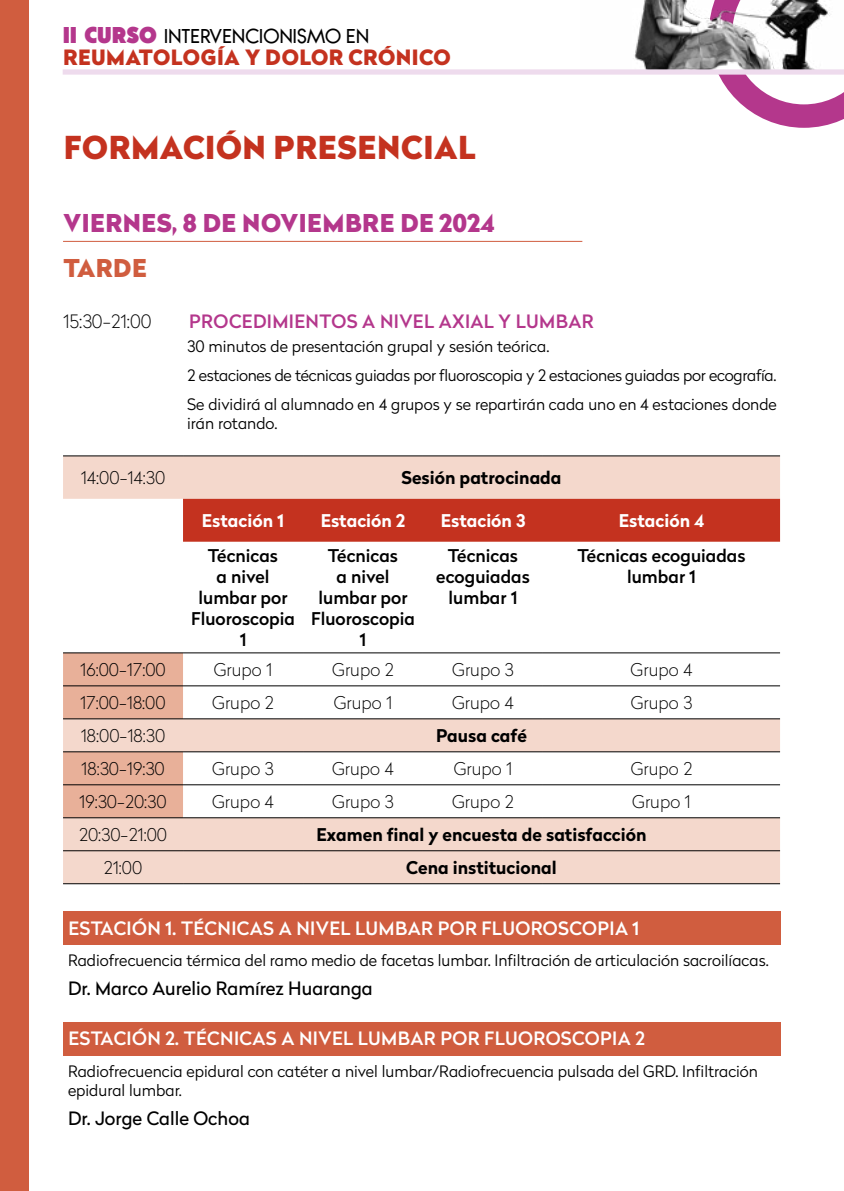
<style>
.page{position:relative;width:844px;height:1191px;background:#fff}
.page>*{position:absolute;margin:0;border:0;box-sizing:border-box;transform-origin:0 0}
.t1{font:900 31.5px "Radikal";letter-spacing:.02em;color:#c4321f}
.t2{font:900 24.5px "Radikal";letter-spacing:.02em;color:#b4378c}
.t3{font:900 24.5px "Radikal";letter-spacing:.02em;color:#d05d3f}
.t4{font:900 21px "Radikal";letter-spacing:.02em;color:#c4321f}
.t5{font:500 18.38px "Radikal";letter-spacing:.02em;color:#fff}
.t6{font:18.38px "Radikal";color:#000}
.t7{font:500 18.38px "Radikal";letter-spacing:.02em;color:#b4378c}
.t8{font:100 18.38px "Radikal";color:#000}
.t9{font:100 17.5px "Radikal";color:#000}
.t10{font:500 17.5px/21px "Radikal";color:#000;text-align:center}
.t11{font:700 17.5px "Radikal";color:#000}
.t12{font:700 17.5px "Radikal";color:#fff}
.t13{font:17.5px "Bambino";letter-spacing:.01em;color:#000}
.t14{font:300 15.75px/28.9px "Radikal";color:#000}
.s1{font-family:"Acre";font-weight:900;font-size:22.75px;color:#b4378c}
</style>
<div class="page">
<hr style="left:63px;top:241px;width:519px;height:1px;background:#d05d3f">
<svg style="left:63px;top:456px;width:716px;height:427px"></svg>
<div style="left:183px;top:499px;width:596px;height:43px;background:#c4321f"></div>
<svg style="left:63px;top:653px;width:120px;height:164px"></svg>
<hr style="left:183px;top:685px;width:120px;height:1px;background:#000">
<hr style="left:303px;top:685px;width:120px;height:1px;background:#000">
<hr style="left:423px;top:685px;width:120px;height:1px;background:#000">
<hr style="left:543px;top:685px;width:236px;height:1px;background:#000">
<hr style="left:183px;top:718px;width:120px;height:1px;background:#000">
<hr style="left:303px;top:718px;width:120px;height:1px;background:#000">
<hr style="left:423px;top:718px;width:120px;height:1px;background:#000">
<hr style="left:543px;top:718px;width:236px;height:1px;background:#000">
<hr style="left:183px;top:751px;width:120px;height:1px;background:#000">
<hr style="left:303px;top:751px;width:120px;height:1px;background:#000">
<hr style="left:423px;top:751px;width:120px;height:1px;background:#000">
<hr style="left:543px;top:751px;width:236px;height:1px;background:#000">
<hr style="left:183px;top:784px;width:120px;height:1px;background:#000">
<hr style="left:303px;top:784px;width:120px;height:1px;background:#000">
<hr style="left:423px;top:784px;width:120px;height:1px;background:#000">
<hr style="left:543px;top:784px;width:236px;height:1px;background:#000">
<hr style="left:63px;top:685px;width:120px;height:1px;background:#000">
<hr style="left:63px;top:718px;width:120px;height:1px;background:#000">
<hr style="left:63px;top:751px;width:120px;height:1px;background:#000">
<hr style="left:63px;top:784px;width:120px;height:1px;background:#000">
<hr style="left:63px;top:817px;width:120px;height:1px;background:#000">
<hr style="left:183px;top:817px;width:120px;height:1px;background:#000">
<hr style="left:303px;top:817px;width:120px;height:1px;background:#000">
<hr style="left:423px;top:817px;width:120px;height:1px;background:#000">
<hr style="left:543px;top:817px;width:236px;height:1px;background:#000">
<hr style="left:63px;top:850px;width:120px;height:1px;background:#000">
<hr style="left:63px;top:883px;width:120px;height:1px;background:#000">
<hr style="left:183px;top:850px;width:120px;height:1px;background:#000">
<hr style="left:303px;top:850px;width:120px;height:1px;background:#000">
<hr style="left:423px;top:850px;width:120px;height:1px;background:#000">
<hr style="left:543px;top:850px;width:236px;height:1px;background:#000">
<hr style="left:183px;top:883px;width:120px;height:1px;background:#000">
<hr style="left:303px;top:883px;width:120px;height:1px;background:#000">
<hr style="left:423px;top:883px;width:120px;height:1px;background:#000">
<hr style="left:543px;top:883px;width:236px;height:1px;background:#000">
<hr style="left:63px;top:455px;width:120px;height:1px;background:#000">
<hr style="left:183px;top:455px;width:120px;height:1px;background:#000">
<hr style="left:303px;top:455px;width:120px;height:1px;background:#000">
<hr style="left:423px;top:455px;width:120px;height:1px;background:#000">
<hr style="left:543px;top:455px;width:236px;height:1px;background:#000">
<hr style="left:183px;top:652px;width:120px;height:1px;background:#000">
<hr style="left:303px;top:652px;width:120px;height:1px;background:#000">
<hr style="left:423px;top:652px;width:120px;height:1px;background:#000">
<hr style="left:543px;top:652px;width:236px;height:1px;background:#000">
<hr style="left:63px;top:652px;width:120px;height:1px;background:#000">
<div style="left:63px;top:910px;width:717px;height:34px;background:#d05d3f"></div>
<div style="left:63px;top:1021px;width:717px;height:34px;background:#d05d3f"></div>
<svg style="left:719px;top:75px;width:124px;height:53px"></svg>
<img style="left:634px;top:0;width:196px;height:69px">
<div style="left:63px;top:69px;width:780px;height:6px;background:#eedbed"></div>
<div style="left:0;top:0;width:28px;height:1191px;background:#d05d3f"></div>
<p class="t13" style="left:63px;top:26px;width:308px"><span class="s1">II CURSO</span> INTERVENCIONISMO EN</p>
<h3 class="t4" style="left:63px;top:42px;width:389px">REUMATOLOGÍA Y DOLOR CRÓNICO</h3>
<h1 class="t1" style="left:64px;top:124px;width:413px">FORMACIÓN PRESENCIAL</h1>
<h2 class="t2" style="left:63px;top:205px;width:432px">VIERNES, 8 DE NOVIEMBRE DE 2024</h2>
<h2 class="t3" style="left:63px;top:249px;width:85px">TARDE</h2>
<p class="t8" style="left:63px;top:309px;width:90px">15:30-21:00</p>
<p class="t7" style="left:189px;top:308px;width:406px">PROCEDIMIENTOS A NIVEL AXIAL Y LUMBAR</p>
<p class="t14" style="left:187px;top:332px;width:591px">30 minutos de presentación grupal y sesión teórica.<br>2 estaciones de técnicas guiadas por fluoroscopia y 2 estaciones guiadas por ecografía.<br>Se dividirá al alumnado en 4 grupos y se repartirán cada uno en 4 estaciones donde</p>
<p class="t14" style="left:187px;top:408px;width:92px">irán rotando.</p>
<p class="t9" style="left:81px;top:465px;width:86px">14:00-14:30</p>
<p class="t11" style="left:401px;top:465px;width:161px">Sesión patrocinada</p>
<p class="t12" style="left:202px;top:507px;width:84px">Estación 1</p>
<p class="t12" style="left:320px;top:507px;width:86px">Estación 2</p>
<p class="t12" style="left:440px;top:507px;width:86px">Estación 3</p>
<p class="t12" style="left:618px;top:507px;width:87px">Estación 4</p>
<p class="t10" style="left:191px;top:544px;width:105px">Técnicas<br>a nivel lumbar por<br>Fluoroscopia<br>1</p>
<p class="t10" style="left:311px;top:544px;width:105px">Técnicas<br>a nivel lumbar por<br>Fluoroscopia<br>1</p>
<p class="t10" style="left:436px;top:544px;width:95px">Técnicas ecoguiadas lumbar 1</p>
<p class="t10" style="left:577px;top:544px;width:169px">Técnicas ecoguiadas lumbar 1</p>
<p class="t9" style="left:80px;top:657px;width:87px">16:00-17:00</p>
<p class="t9" style="left:214px;top:657px;width:60px">Grupo 1</p>
<p class="t9" style="left:332px;top:657px;width:63px">Grupo 2</p>
<p class="t9" style="left:452px;top:657px;width:63px">Grupo 3</p>
<p class="t9" style="left:630px;top:657px;width:63px">Grupo 4</p>
<p class="t9" style="left:80px;top:690px;width:87px">17:00-18:00</p>
<p class="t9" style="left:212px;top:690px;width:63px">Grupo 2</p>
<p class="t9" style="left:333px;top:690px;width:60px">Grupo 1</p>
<p class="t9" style="left:452px;top:690px;width:63px">Grupo 4</p>
<p class="t9" style="left:630px;top:690px;width:63px">Grupo 3</p>
<p class="t9" style="left:81px;top:723px;width:86px">18:00-18:30</p>
<p class="t11" style="left:436px;top:722px;width:92px">Pausa café</p>
<p class="t9" style="left:81px;top:756px;width:85px">18:30-19:30</p>
<p class="t9" style="left:212px;top:756px;width:63px">Grupo 3</p>
<p class="t9" style="left:332px;top:756px;width:63px">Grupo 4</p>
<p class="t9" style="left:453px;top:756px;width:60px">Grupo 1</p>
<p class="t9" style="left:630px;top:756px;width:63px">Grupo 2</p>
<p class="t9" style="left:79px;top:789px;width:89px">19:30-20:30</p>
<p class="t9" style="left:212px;top:789px;width:63px">Grupo 4</p>
<p class="t9" style="left:332px;top:789px;width:63px">Grupo 3</p>
<p class="t9" style="left:452px;top:789px;width:63px">Grupo 2</p>
<p class="t9" style="left:632px;top:789px;width:60px">Grupo 1</p>
<p class="t9" style="left:79px;top:822px;width:90px">20:30-21:00</p>
<p class="t11" style="left:316px;top:821px;width:331px">Examen final y encuesta de satisfacción</p>
<p class="t9" style="left:104px;top:855px;width:40px">21:00</p>
<p class="t11" style="left:406px;top:854px;width:152px">Cena institucional</p>
<p class="t5" style="left:68px;top:914px;width:572px">ESTACIÓN 1. TÉCNICAS A NIVEL LUMBAR POR FLUOROSCOPIA 1</p>
<p class="t14" style="left:68px;top:945px;width:702px">Radiofrecuencia térmica del ramo medio de facetas lumbar. Infiltración de articulación sacroilíacas.</p>
<p class="t6" style="left:68px;top:975px;width:306px">Dr. Marco Aurelio Ramírez Huaranga</p>
<p class="t5" style="left:68px;top:1025px;width:577px">ESTACIÓN 2. TÉCNICAS A NIVEL LUMBAR POR FLUOROSCOPIA 2</p>
<p class="t14" style="left:68px;top:1061px;width:691px;line-height:18.9px">Radiofrecuencia epidural con catéter a nivel lumbar/Radiofrecuencia pulsada del GRD. Infiltración epidural lumbar.</p>
<p class="t6" style="left:68px;top:1105px;width:183px">Dr. Jorge Calle Ochoa</p>
</div>
